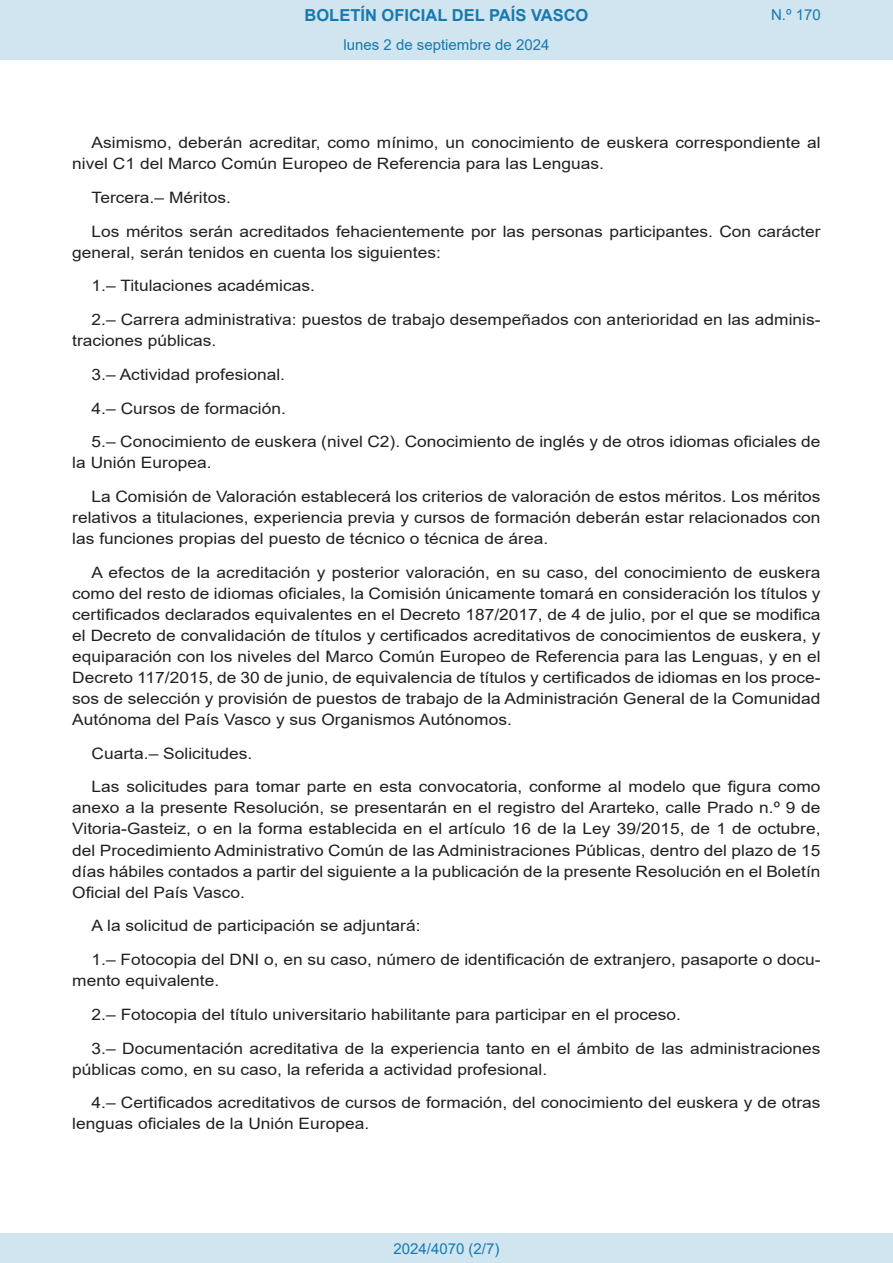
<style>
.page{position:relative;width:893px;height:1263px;background:#fff}
.page>*{position:absolute;margin:0;border:0;box-sizing:border-box;transform-origin:0 0}
.t1{font:700 16.5px "Arial";color:#1879ad}
.BOPVDetalle{font:15.6px/21px "Arial";color:#231f20;scale:1.11 1}
.Paginacion_Centro{font:15px "Arial";color:#1879ad}
</style>
<div class="page">
<div style="left:0;top:0;width:893px;height:60px;background:#d0e5f0"></div>
<div style="left:0;top:1233px;width:893px;height:30px;background:#d0e5f0"></div>
<p class="t1" style="left:305px;top:3px;width:285px">BOLETÍN OFICIAL DEL PAÍS VASCO</p>
<p class="Paginacion_Centro" style="left:343px;top:35px;width:207px">lunes 2 de septiembre de 2024</p>
<p class="Paginacion_Centro" style="left:771px;top:5px;width:51px">N.º 170</p>
<p class="BOPVDetalle" style="left:72px;top:132px;width:676px;text-indent:19px">Asimismo, deberán acreditar, como mínimo, un conocimiento de euskera correspondiente al nivel C1 del Marco Común Europeo de Referencia para las Lenguas.</p>
<p class="BOPVDetalle" style="left:92px;top:187px;width:127px">Tercera.– Méritos.</p>
<p class="BOPVDetalle" style="left:72px;top:221px;width:676px;text-indent:19px">Los méritos serán acreditados fehacientemente por las personas participantes. Con carácter general, serán tenidos en cuenta los siguientes:</p>
<p class="BOPVDetalle" style="left:92px;top:275px;width:203px">1.– Titulaciones académicas.</p>
<p class="BOPVDetalle" style="left:72px;top:309px;width:676px;text-indent:19px">2.– Carrera administrativa: puestos de trabajo desempeñados con anterioridad en las adminis&shy;traciones públicas.</p>
<p class="BOPVDetalle" style="left:92px;top:364px;width:176px">3.– Actividad profesional.</p>
<p class="BOPVDetalle" style="left:92px;top:398px;width:177px">4.– Cursos de formación.</p>
<p class="BOPVDetalle" style="left:72px;top:431px;width:676px;text-indent:19px">5.– Conocimiento de euskera (nivel C2). Conocimiento de inglés y de otros idiomas oficiales de la Unión Europea.</p>
<p class="BOPVDetalle" style="left:72px;top:486px;width:676px;text-align:justify;text-indent:19px">La Comisión de Valoración establecerá los criterios de valoración de estos méritos. Los méritos relativos a titulaciones, experiencia previa y cursos de formación deberán estar relacionados con las funciones propias del puesto de técnico o técnica de área.</p>
<p class="BOPVDetalle" style="left:72px;top:562px;width:676px;text-align:justify;text-indent:19px">A efectos de la acreditación y posterior valoración, en su caso, del conocimiento de euskera como del resto de idiomas oficiales, la Comisión únicamente tomará en consideración los títulos y certificados declarados equivalentes en el Decreto 187/2017, de 4 de julio, por el que se modifica el Decreto de convalidación de títulos y certificados acreditativos de conocimientos de euskera, y equiparación con los niveles del Marco Común Europeo de Referencia para las Lenguas, y en el Decreto 117/2015, de 30 de junio, de equivalencia de títulos y certificados de idiomas en los proce&shy;sos de selección y provisión de puestos de trabajo de la Administración General de la Comunidad Autónoma del País Vasco y sus Organismos Autónomos.</p>
<p class="BOPVDetalle" style="left:92px;top:743px;width:146px">Cuarta.– Solicitudes.</p>
<p class="BOPVDetalle" style="left:72px;top:776px;width:676px;text-align:justify;text-indent:19px">Las solicitudes para tomar parte en esta convocatoria, conforme al modelo que figura como anexo a la presente Resolución, se presentarán en el registro del Ararteko, calle Prado n.º 9 de Vitoria-Gasteiz, o en la forma establecida en el artículo 16 de la Ley 39/2015, de 1 de octubre, del Procedimiento Administrativo Común de las Administraciones Públicas, dentro del plazo de 15 días hábiles contados a partir del siguiente a la publicación de la presente Resolución en el Boletín Oficial del País Vasco.</p>
<p class="BOPVDetalle" style="left:92px;top:915px;width:298px">A la solicitud de participación se adjuntará:</p>
<p class="BOPVDetalle" style="left:72px;top:949px;width:676px;text-indent:19px">1.– Fotocopia del DNI o, en su caso, número de identificación de extranjero, pasaporte o docu&shy;mento equivalente.</p>
<p class="BOPVDetalle" style="left:92px;top:1004px;width:532px">2.– Fotocopia del título universitario habilitante para participar en el proceso.</p>
<p class="BOPVDetalle" style="left:72px;top:1037px;width:676px;text-indent:19px">3.– Documentación acreditativa de la experiencia tanto en el ámbito de las administraciones públicas como, en su caso, la referida a actividad profesional.</p>
<p class="BOPVDetalle" style="left:72px;top:1092px;width:676px;text-indent:19px">4.– Certificados acreditativos de cursos de formación, del conocimiento del euskera y de otras lenguas oficiales de la Unión Europea.</p>
<p class="Paginacion_Centro" style="left:393px;top:1238px;width:107px">2024/4070 (2/7)</p>
</div>
